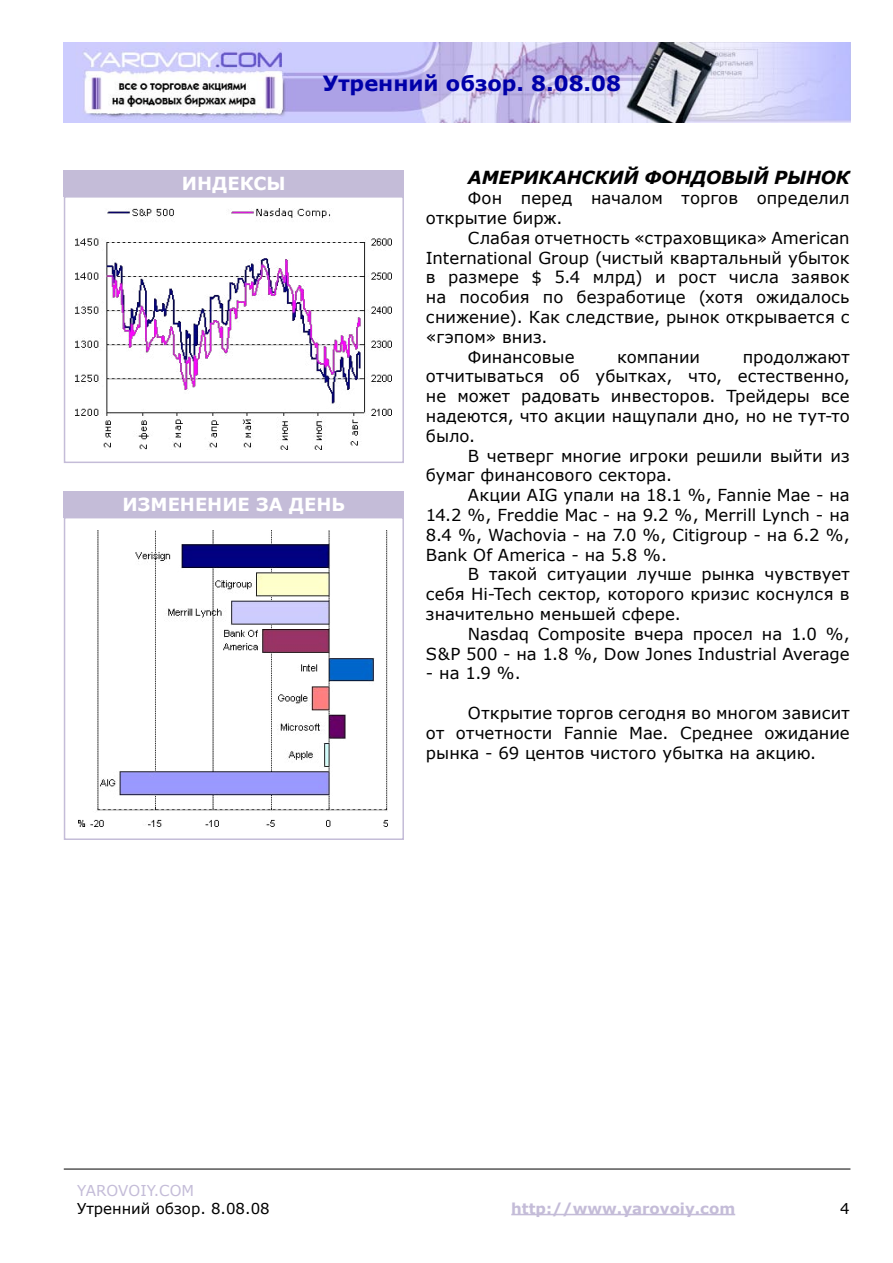
<style>
.page{position:relative;width:893px;height:1263px;background:#fff}
.page>*{position:absolute;margin:0;border:0;box-sizing:border-box;transform-origin:0 0}
.t1{font:700 21px "Verdana";color:#0000a9}
.t2{font:italic 700 18px "Verdana";letter-spacing:-.015em;color:#000}
.t3{font:700 18px "Verdana";color:#fff}
.t4{font:16.5px/19.8px "Verdana";color:#000;text-align:justify}
.t5{font:700 15px "Verdana";color:#c4bcd8}
.t6{font:15px "Verdana";color:#000}
.t7{font:15px "Verdana";color:#c4bcd8}
</style>
<div class="page">
<hr style="left:64px;top:1169px;width:786px;height:1px;background:#000">
<hr style="left:511px;top:1214px;width:224px;height:1px;background:#c4bcd8">
<img style="left:64px;top:43px;width:786px;height:80px">
<div style="left:64px;top:491px;width:340px;height:26px;background:#c4bcd8"></div>
<div style="left:64px;top:170px;width:340px;height:26px;background:#c4bcd8"></div>
<img style="left:76px;top:208px;width:316px;height:242px">
<div style="left:64px;top:196px;width:340px;height:267px;border:2px solid #c4bcd8"></div>
<img style="left:78px;top:530px;width:309px;height:297px">
<div style="left:64px;top:517px;width:340px;height:323px;border:2px solid #c4bcd8"></div>
<p class="t1" style="left:323px;top:70px;width:300px">Утренний обзор. 8.08.08</p>
<p class="t3" style="left:182px;top:172px;width:105px">ИНДЕКСЫ</p>
<p class="t2" style="left:468px;top:166px;width:383px">АМЕРИКАНСКИЙ ФОНДОВЫЙ РЫНОК</p>
<p class="t4" style="left:426px;top:188px;width:425px;text-indent:42px">Фон перед началом торгов определил открытие бирж.</p>
<p class="t4" style="left:468px;top:227px;width:383px">Слабая отчетность «страховщика» American</p>
<p class="t4" style="left:426px;top:247px;width:425px">International Group (чистый квартальный убыток</p>
<p class="t4" style="left:426px;top:267px;width:425px">в размере $ 5.4 млрд) и рост числа заявок</p>
<p class="t4" style="left:426px;top:287px;width:425px">на пособия по безработице (хотя ожидалось</p>
<p class="t4" style="left:426px;top:307px;width:425px">снижение). Как следствие, рынок открывается с</p>
<p class="t4" style="left:426px;top:326px;width:123px">«гэпом» вниз.</p>
<p class="t4" style="left:468px;top:346px;width:108px">Финансовые</p>
<p class="t4" style="left:617px;top:346px;width:84px">компании</p>
<p class="t4" style="left:426px;top:346px;width:425px;text-indent:317px">продолжают отчитываться об убытках, что, естественно, не может радовать инвесторов. Трейдеры все надеются, что акции нащупали дно, но не тут-то было.</p>
<p class="t4" style="left:426px;top:445px;width:425px;text-indent:42px">В четверг многие игроки решили выйти из бумаг финансового сектора.</p>
<p class="t4" style="left:426px;top:485px;width:425px;text-indent:42px">Акции AIG упали на 18.1 %, Fannie Mae - на 14.2 %, Freddie Mac - на 9.2 %, Merrill Lynch - на 8.4 %, Wachovia - на 7.0 %, Citigroup - на 6.2 %, Bank Of America - на 5.8 %.</p>
<p class="t4" style="left:426px;top:564px;width:425px;text-indent:42px">В такой ситуации лучше рынка чувствует себя Hi-Tech сектор, которого кризис коснулся в значительно меньшей сфере.</p>
<p class="t4" style="left:426px;top:623px;width:425px;text-align:right">Nasdaq Composite вчера просел на 1.0 %,<br>S&amp;P 500 - на 1.8 %, Dow Jones Industrial Average</p>
<p class="t4" style="left:426px;top:663px;width:96px">- на 1.9 %.</p>
<p class="t4" style="left:426px;top:703px;width:425px;text-indent:42px">Открытие торгов сегодня во многом зависит от отчетности Fannie Mae. Среднее ожидание рынка - 69 центов чистого убытка на акцию.</p>
<p class="t3" style="left:123px;top:493px;width:224px">ИЗМЕНЕНИЕ ЗА ДЕНЬ</p>
<p class="t7" style="left:77px;top:1181px;width:118px">YAROVOIY.COM</p>
<p class="t6" style="left:77px;top:1199px;width:194px">Утренний обзор. 8.08.08</p>
<p class="t5" style="left:511px;top:1198px;width:225px">http://www.yarovoiy.com</p>
<p class="t6" style="left:840px;top:1198px;width:11px">4</p>
</div>
